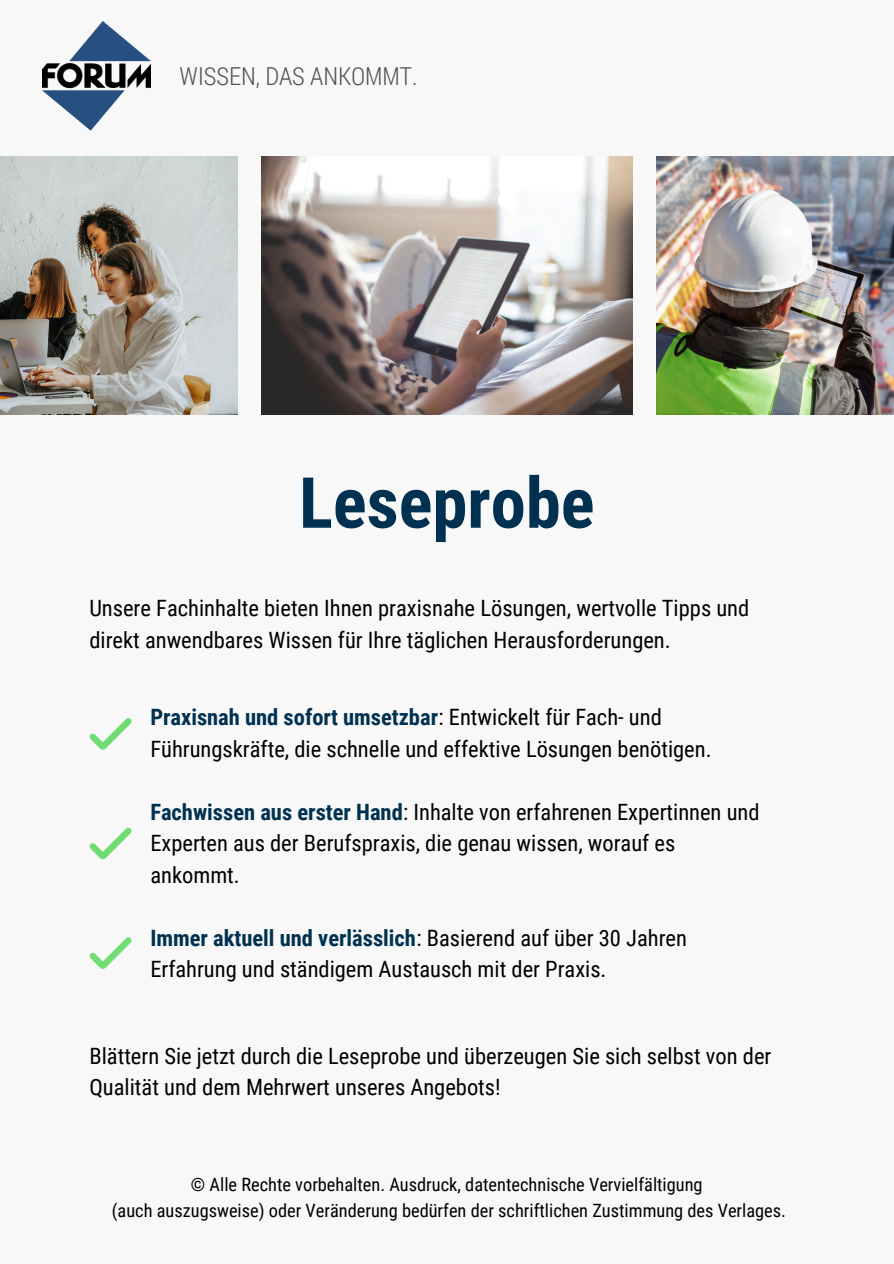
<style>
.page{position:relative;width:894px;height:1264px;background:#fff}
.page>*{position:absolute;margin:0;border:0;box-sizing:border-box;transform-origin:0 0}
.t1{font:700 70.5px "Roboto Condensed";color:#003151}
.t2{font:300 24.75px "Roboto Condensed";color:#545454}
.t3{font:22.5px/31.5px "Roboto Condensed";color:#000}
.t4{font:18.3px "Roboto Condensed";color:#000}
.s1{font-weight:700;color:#003151}
</style>
<div class="page">
<div style="left:0;top:0;width:893px;height:1263px;background:#f8f8f8"></div>
<img style="left:0;top:156px;width:237px;height:258px">
<img style="left:261px;top:156px;width:371px;height:258px">
<img style="left:656px;top:156px;width:237px;height:258px">
<svg style="left:89px;top:718px;width:43px;height:31px"></svg>
<img style="left:42px;top:21px;width:108px;height:110px">
<svg style="left:89px;top:827px;width:43px;height:31px"></svg>
<svg style="left:89px;top:937px;width:43px;height:31px"></svg>
<p class="t2" style="left:179px;top:59px;width:239px">WISSEN, DAS ANKOMMT.</p>
<p class="t1" style="left:299px;top:462px;width:297px">Leseprobe</p>
<p class="t3" style="left:89px;top:592px;width:661px">Unsere Fachinhalte bieten Ihnen praxisnahe Lösungen, wertvolle Tipps und direkt anwendbares Wissen für Ihre täglichen Herausforderungen.</p>
<p class="t3" style="left:150px;top:702px;width:562px"><span class="s1">Praxisnah und sofort umsetzbar</span>: Entwickelt für Fach- und<br>Führungskräfte, die schnelle und effektive Lösungen benötigen.</p>
<h2 class="t3" style="left:150px;top:796px;width:610px"><span class="s1">Fachwissen aus erster Hand</span>: Inhalte von erfahrenen Expertinnen und<br>Experten aus der Berufspraxis, die genau wissen, worauf es ankommt.</h2>
<p class="t3" style="left:150px;top:922px;width:538px"><span class="s1">Immer aktuell und verlässlich</span>: Basierend auf über 30 Jahren<br>Erfahrung und ständigem Austausch mit der Praxis.</p>
<h3 class="t3" style="left:89px;top:1040px;width:683px">Blättern Sie jetzt durch die Leseprobe und überzeugen Sie sich selbst von der<br>Qualität und dem Mehrwert unseres Angebots!</h3>
<p class="t4" style="left:191px;top:1173px;width:513px">© Alle Rechte vorbehalten. Ausdruck, datentechnische Vervielfältigung</p>
<h1 class="t4" style="left:112px;top:1199px;width:675px">(auch auszugsweise) oder Veränderung bedürfen der schriftlichen Zustimmung des Verlages.</h1>
</div>
